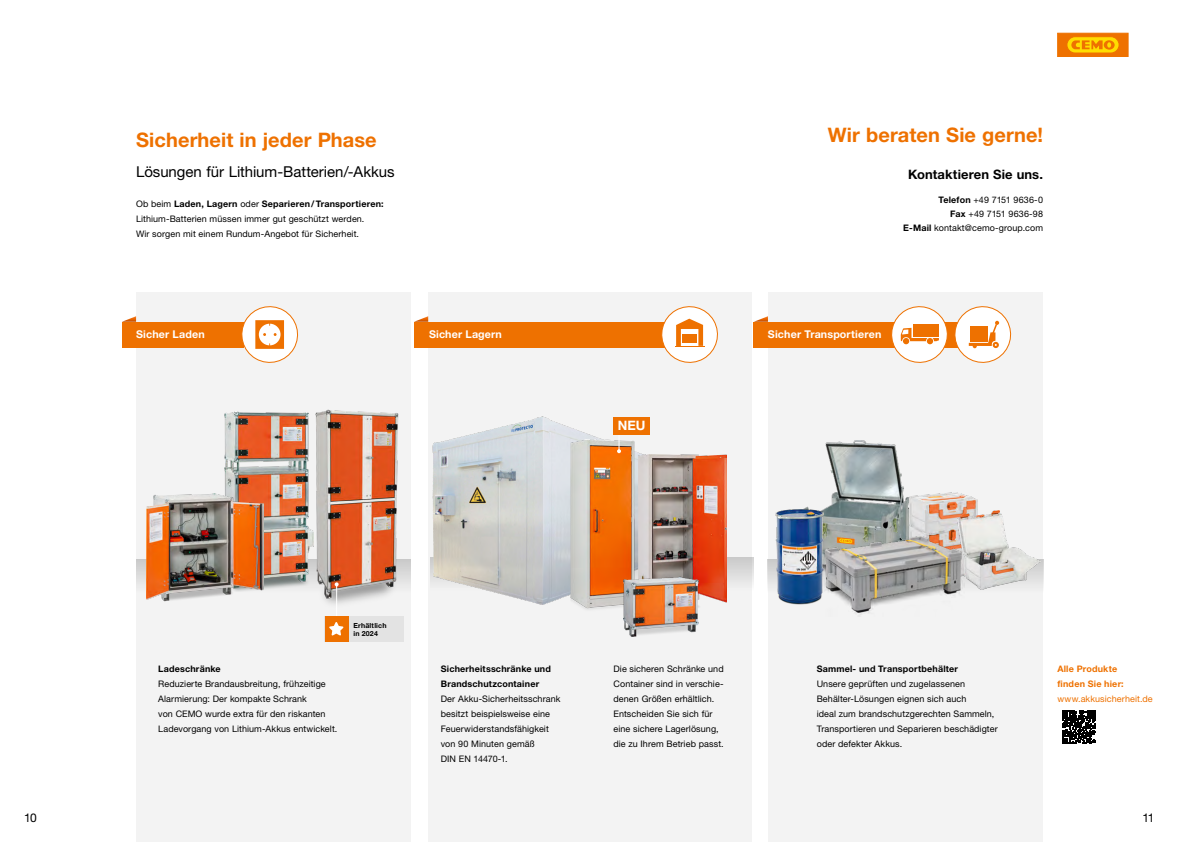
<style>
.page{position:relative;width:1185px;height:842px;background:#fff}
.page>*{position:absolute;margin:0;border:0;box-sizing:border-box;transform-origin:0 0}
.t1{font:700 20px "Helvetica Neue LT Pro";letter-spacing:.005em;color:#ee7100}
.t2{font:15px "Helvetica Neue LT Pro";letter-spacing:-.005em;color:#000}
.t3{font:700 13px "Helvetica Neue LT Pro";letter-spacing:.01em;color:#000}
.t4{font:700 13px "Helvetica Neue LT Pro";color:#fff}
.t5{font:12px "Helvetica Neue LT Pro";color:#000}
.t6{font:700 10.7px "Helvetica Neue LT Pro";letter-spacing:.015em;color:#fff}
.t7{font:9px/15px "Helvetica Neue LT Pro";letter-spacing:.01em;color:#000}
.t8{font:700 9px/15px "Helvetica Neue LT Pro";letter-spacing:.02em;color:#000}
.t9{font:700 9px/15px "Helvetica Neue LT Pro";letter-spacing:.02em;color:#ee7100}
.t10{font:9px "Helvetica Neue LT Pro";letter-spacing:.01em;color:#ee7100}
.t11{font:700 7px/8.4px "Helvetica Neue LT Pro";letter-spacing:.03em;color:#000}
.s1{font-weight:700}
</style>
<div class="page">
<div style="left:136px;top:292px;width:275px;height:550px;background:#f3f3f3"></div>
<div style="left:428px;top:292px;width:323px;height:550px;background:#f3f3f3"></div>
<div style="left:768px;top:292px;width:275px;height:550px;background:#f3f3f3"></div>
<div style="left:430px;top:558px;width:323px;height:215px;background:#f3f3f3"></div>
<div style="left:767px;top:560px;width:276px;height:215px;background:#f3f3f3"></div>
<div style="left:1057px;top:33px;width:71px;height:24px;background:#ee7100;border:1px solid #ee7100"></div>
<div style="left:1067px;top:37px;width:52px;height:16px;background:#fd0;border-radius:8px"></div>
<div style="left:1066px;top:36px;width:53px;height:17px;border:1px solid #ee7100;border-radius:8px"></div>
<svg style="left:1071px;top:40px;width:44px;height:10px"></svg>
<img style="left:430px;top:416px;width:241px;height:189px">
<img style="left:568px;top:439px;width:68px;height:172px">
<img style="left:803px;top:441px;width:107px;height:96px">
<img style="left:775px;top:509px;width:49px;height:95px">
<img style="left:638px;top:455px;width:89px;height:148px">
<img style="left:314px;top:409px;width:88px;height:195px">
<img style="left:224px;top:411px;width:90px;height:179px">
<img style="left:146px;top:493px;width:117px;height:108px">
<img style="left:910px;top:493px;width:67px;height:44px">
<img style="left:624px;top:572px;width:75px;height:64px">
<div style="left:122px;top:322px;width:122px;height:25px;background:#ee7100"></div>
<svg style="left:238px;top:306px;width:60px;height:57px"></svg>
<svg style="left:122px;top:316px;width:14px;height:6px"></svg>
<div style="left:414px;top:322px;width:263px;height:25px;background:#ee7100"></div>
<svg style="left:656px;top:306px;width:62px;height:57px"></svg>
<div style="left:754px;top:322px;width:248px;height:25px;background:#ee7100"></div>
<svg style="left:754px;top:316px;width:14px;height:6px"></svg>
<svg style="left:886px;top:306px;width:126px;height:57px"></svg>
<div style="left:970px;top:326px;width:17px;height:16px;background:#ee7100"></div>
<img style="left:957px;top:510px;width:83px;height:80px">
<img style="left:822px;top:537px;width:142px;height:78px">
<svg style="left:414px;top:316px;width:14px;height:6px"></svg>
<hr style="left:336px;top:584px;width:1px;height:38px;background:#fff">
<svg style="left:335px;top:582px;width:4px;height:4px"></svg>
<div style="left:325px;top:617px;width:79px;height:25px;background:#e3e3e3"></div>
<div style="left:325px;top:617px;width:23px;height:25px;background:#ee7100"></div>
<svg style="left:329px;top:622px;width:15px;height:14px"></svg>
<svg style="left:1062px;top:710px;width:33px;height:34px"></svg>
<svg style="left:617px;top:434px;width:4px;height:19px"></svg>
<div style="left:613px;top:417px;width:37px;height:17px;background:#ee7100"></div>
<h1 class="t1" style="left:136px;top:127px;width:242px">Sicherheit in jeder Phase</h1>
<h2 class="t2" style="left:136px;top:162px;width:260px">Lösungen für Lithium-Batterien/-Akkus</h2>
<p class="t7" style="left:136px;top:196px;width:249px">Ob beim <span class="s1">Laden, Lagern</span> oder <span class="s1">Separieren/Transportieren:<br></span>Lithium-Batterien müssen immer gut geschützt werden.<br>Wir sorgen mit einem Rundum-Angebot für Sicherheit.</p>
<p class="t6" style="left:136px;top:328px;width:70px">Sicher Laden</p>
<p class="t6" style="left:429px;top:328px;width:74px">Sicher Lagern</p>
<h3 class="t4" style="left:618px;top:418px;width:29px">NEU</h3>
<h1 class="t1" style="left:828px;top:123px;width:217px">Wir beraten Sie gerne!</h1>
<h3 class="t3" style="left:908px;top:166px;width:136px">Kontaktieren Sie uns.</h3>
<p class="t7" style="left:903px;top:192px;width:141px;line-height:14px;text-align:right"><span class="s1">Telefon</span> +49 7151 9636-0<br><span class="s1">Fax</span> +49 7151 9636-98<br><span class="s1">E-Mail</span> kontakt@cemo-group.com</p>
<p class="t6" style="left:768px;top:328px;width:115px">Sicher Transportieren</p>
<p class="t8" style="left:158px;top:661px;width:64px">Ladeschränke</p>
<p class="t7" style="left:158px;top:676px;width:181px">Reduzierte Brandausbreitung, frühzeitige Alarmierung: Der kompakte Schrank<br>von CEMO wurde extra für den riskanten Ladevorgang von Lithium-Akkus entwickelt.</p>
<p class="t11" style="left:353px;top:621px;width:35px">Erhältlich in 2024</p>
<p class="t8" style="left:441px;top:661px;width:112px">Sicherheitsschränke und<br>Brandschutzcontainer</p>
<p class="t7" style="left:441px;top:691px;width:121px">Der Akku-Sicherheitsschrank besitzt beispielsweise eine<br>Feuerwiderstandsfähigkeit von 90 Minuten gemäß<br>DIN EN 14470-1.</p>
<p class="t7" style="left:613px;top:661px;width:112px">Die sicheren Schränke und<br>Container sind in verschie&shy;denen Größen erhältlich.<br>Entscheiden Sie sich für eine sichere Lagerlösung, die zu Ihrem Betrieb passt.</p>
<p class="t8" style="left:817px;top:661px;width:143px">Sammel- und Transportbehälter</p>
<p class="t7" style="left:817px;top:676px;width:182px">Unsere geprüften und zugelassenen Behälter-Lösungen eignen sich auch<br>ideal zum brandschutzgerechten Sammeln, Transportieren und Separieren beschädigter oder defekter Akkus.</p>
<p class="t9" style="left:1057px;top:661px;width:68px">Alle Produkte finden Sie hier:</p>
<p class="t10" style="left:1057px;top:693px;width:97px">www.akkusicherheit.de</p>
<h3 class="t5" style="left:24px;top:810px;width:14px">10</h3>
<h3 class="t5" style="left:1142px;top:810px;width:14px">11</h3>
</div>
